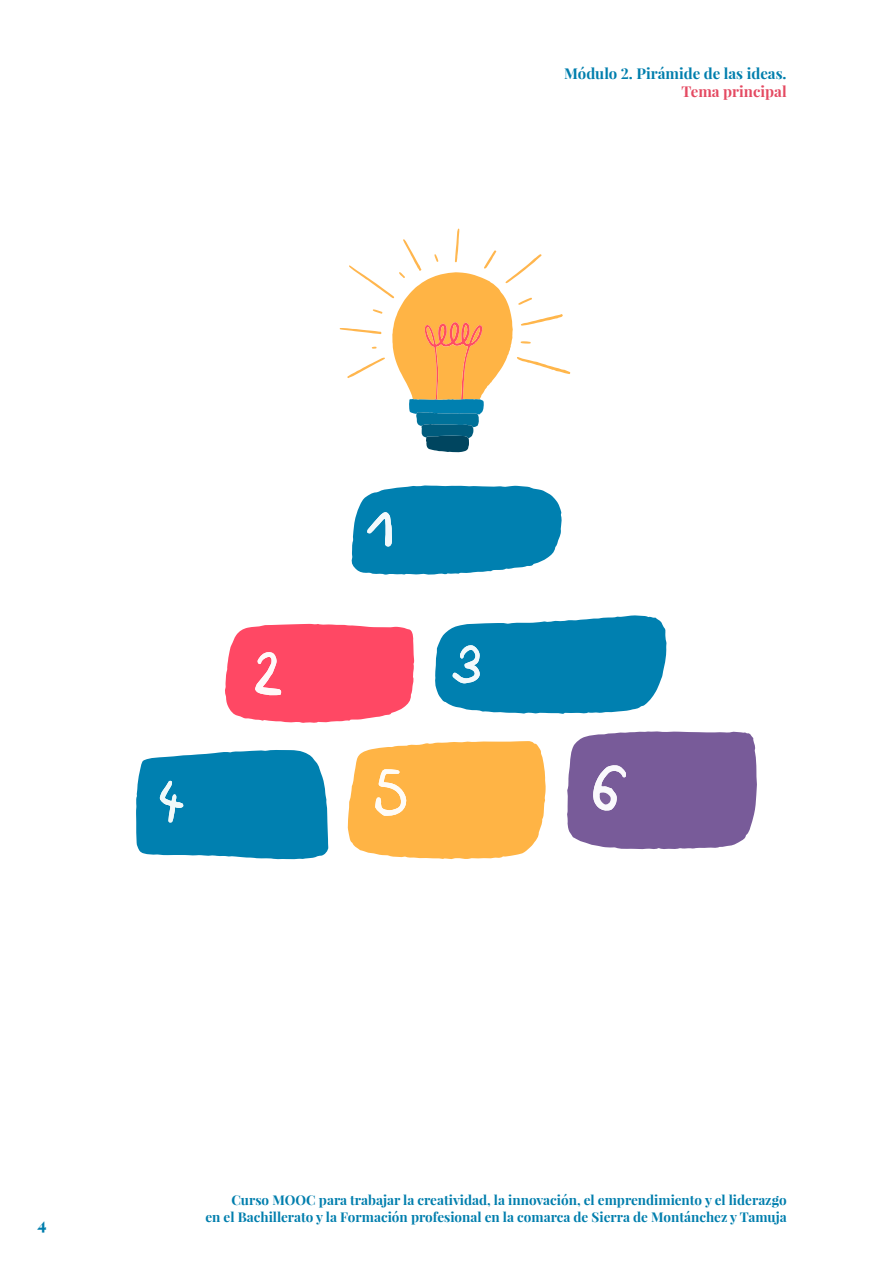
<style>
.page{position:relative;width:893px;height:1263px;background:#fff}
.page>*{position:absolute;margin:0;border:0;box-sizing:border-box;transform-origin:0 0}
.t1{font:900 16.5px "Playfair Display";color:#007ead}
.t2{font:700 15px "Playfair Display";color:#007ead}
.t3{font:700 15px "Playfair Display";color:#e44a62}
.t4{font:700 13.5px/16.2px "Playfair Display";color:#007ead;text-align:right}
</style>
<div class="page">
<svg style="left:348px;top:741px;width:198px;height:118px;background:#ffbc5a"></svg>
<svg style="left:435px;top:615px;width:232px;height:99px;background:#2592bb"></svg>
<svg style="left:136px;top:750px;width:193px;height:109px;background:#198cb7"></svg>
<svg style="left:225px;top:624px;width:189px;height:99px;background:#ff5d76"></svg>
<svg style="left:351px;top:485px;width:211px;height:90px;background:#2291ba"></svg>
<svg style="left:567px;top:731px;width:190px;height:119px;background:#856ca3"></svg>
<svg style="left:340px;top:229px;width:230px;height:223px"></svg>
<p class="t2" style="left:564px;top:64px;width:224px">Módulo 2. Pirámide de las ideas.</p>
<p class="t3" style="left:681px;top:82px;width:107px">Tema principal</p>
<p class="t1" style="left:38px;top:1213px;width:11px">4</p>
<p class="t4" style="left:205px;top:1192px;width:583px">Curso MOOC para trabajar la creatividad, la innovación, el emprendimiento y el liderazgo<br>en el Bachillerato y la Formación profesional en la comarca de Sierra de Montánchez y Tamuja</p>
</div>
